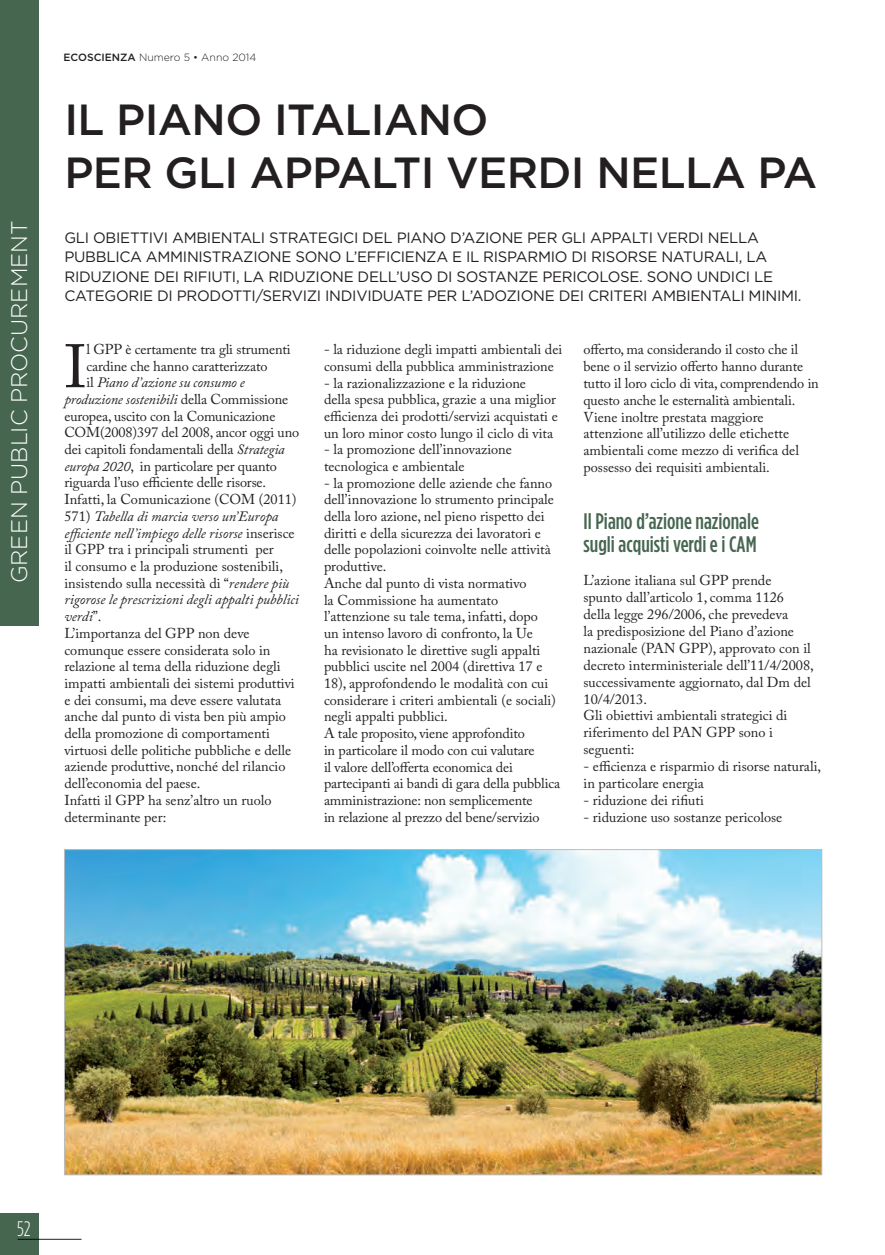
<style>
.page{position:relative;width:885px;height:1255px;background:#fff}
.page>*{position:absolute;margin:0;border:0;box-sizing:border-box;transform-origin:0 0}
.t1{font:60.6px "Adobe Caslon Pro";color:#231f20}
.t2{font:500 43.5px/52.5px "Gotham HTF";letter-spacing:-.015em;color:#231f20}
.t3{font:500 condensed 22.5px/22.8px "Gotham HTF";color:#476650}
.t4{font:300 22.5px "Gotham HTF";color:#fff}
.t5{font:300 condensed 21px "Gotham HTF";color:#fff}
.t6{font:15px/19.5px "Gotham HTF";letter-spacing:-.02em;color:#231f20}
.t7{font:14.25px/16.6px "Adobe Caslon Pro";color:#231f20}
.t8{font:italic 14.25px "Adobe Caslon Pro";color:#231f20}
.t9{font:300 10.5px "Gotham HTF";color:#231f20}
.s1{font-weight:500}
.s2{font-style:normal}
.s3{font-style:italic}
</style>
<div class="page">
<div style="left:0;top:1212px;width:39px;height:42px;background:#476650"></div>
<hr style="left:18px;top:1238px;width:63px;height:1px;background:#231f20">
<div style="left:0;top:0;width:39px;height:626px;background:#476650"></div>
<img style="left:66px;top:851px;width:753px;height:321px">
<h3 class="t4" style="left:7px;top:583px;width:364px;rotate:-90deg">GREEN PUBLIC PROCUREMENT</h3>
<p class="t9" style="left:64px;top:52px;width:194px"><span class="s1">ECOSCIENZA</span> Numero 5 • Anno 2014</p>
<h2 class="t2" style="left:64px;top:92px;width:754px">IL PIANO ITALIANO<br>PER GLI APPALTI VERDI NELLA PA</h2>
<p class="t6" style="left:64px;top:227px;width:738px">GLI OBIETTIVI AMBIENTALI STRATEGICI DEL PIANO D’AZIONE PER GLI APPALTI VERDI NELLA PUBBLICA AMMINISTRAZIONE SONO L’EFFICIENZA E IL RISPARMIO DI RISORSE NATURALI, LA RIDUZIONE DEI RIFIUTI, LA RIDUZIONE DELL’USO DI SOSTANZE PERICOLOSE. SONO UNDICI LE CATEGORIE DI PRODOTTI/SERVIZI INDIVIDUATE PER L’ADOZIONE DEI CRITERI AMBIENTALI MINIMI.</p>
<h1 class="t1" style="left:64px;top:331px;width:24px">I</h1>
<p class="t7" style="left:86px;top:341px;width:206px">l GPP è certamente tra gli strumenti</p>
<p class="t7" style="left:86px;top:357px;width:183px">cardine che hanno caratterizzato</p>
<p class="t8" style="left:86px;top:374px;width:160px"><span class="s2">il</span> Piano d’azione su consumo e</p>
<p class="t8" style="left:64px;top:390px;width:225px">produzione sostenibili <span class="s2">della Commissione</span></p>
<p class="t7" style="left:64px;top:407px;width:212px">europea, uscito con la Comunicazione</p>
<p class="t7" style="left:64px;top:424px;width:236px">COM(2008)397 del 2008, ancor oggi uno</p>
<p class="t7" style="left:64px;top:441px;width:222px">dei capitoli fondamentali della <span class="s3">Strategia</span></p>
<p class="t7" style="left:64px;top:457px;width:214px"><span class="s3">europa 2020</span>, in particolare per quanto</p>
<p class="t7" style="left:64px;top:474px;width:203px">riguarda l’uso efficiente delle risorse.</p>
<p class="t7" style="left:64px;top:491px;width:234px">Infatti, la Comunicazione (COM (2011)</p>
<p class="t8" style="left:64px;top:507px;width:215px"><span class="s2">571)</span> Tabella di marcia verso un’Europa</p>
<p class="t8" style="left:64px;top:524px;width:232px">efficiente nell’impiego delle risorse <span class="s2">inserisce</span></p>
<p class="t7" style="left:64px;top:541px;width:211px">il GPP tra i principali strumenti per</p>
<p class="t7" style="left:64px;top:557px;width:220px">il consumo e la produzione sostenibili,</p>
<p class="t7" style="left:64px;top:574px;width:226px">insistendo sulla necessità di “<span class="s3">rendere più</span></p>
<p class="t8" style="left:64px;top:591px;width:236px">rigorose le prescrizioni degli appalti pubblici</p>
<p class="t8" style="left:64px;top:608px;width:39px">verdi<span class="s2">”.</span></p>
<p class="t7" style="left:64px;top:624px;width:187px">L’importanza del GPP non deve</p>
<p class="t7" style="left:64px;top:641px;width:207px">comunque essere considerata solo in</p>
<p class="t7" style="left:64px;top:658px;width:218px">relazione al tema della riduzione degli</p>
<p class="t7" style="left:64px;top:674px;width:232px">impatti ambientali dei sistemi produttivi</p>
<p class="t7" style="left:64px;top:691px;width:218px">e dei consumi, ma deve essere valutata</p>
<p class="t7" style="left:64px;top:708px;width:223px">anche dal punto di vista ben più ampio</p>
<p class="t7" style="left:64px;top:724px;width:207px">della promozione di comportamenti</p>
<p class="t7" style="left:64px;top:741px;width:228px">virtuosi delle politiche pubbliche e delle</p>
<p class="t7" style="left:64px;top:758px;width:222px">aziende produttive, nonché del rilancio</p>
<p class="t7" style="left:64px;top:775px;width:137px">dell’economia del paese.</p>
<p class="t7" style="left:64px;top:791px;width:209px">Infatti il GPP ha senz’altro un ruolo</p>
<p class="t7" style="left:64px;top:808px;width:103px">determinante per:</p>
<p class="t7" style="left:324px;top:341px;width:240px">- la riduzione degli impatti ambientali dei consumi della pubblica amministrazione</p>
<p class="t7" style="left:324px;top:374px;width:235px">- la razionalizzazione e la riduzione<br>della spesa pubblica, grazie a una miglior efficienza dei prodotti/servizi acquistati e un loro minor costo lungo il ciclo di vita</p>
<p class="t7" style="left:324px;top:441px;width:189px">- la promozione dell’innovazione tecnologica e ambientale</p>
<p class="t7" style="left:324px;top:474px;width:238px">- la promozione delle aziende che fanno dell’innovazione lo strumento principale della loro azione, nel pieno rispetto dei diritti e della sicurezza dei lavoratori e delle popolazioni coinvolte nelle attività produttive.<br>Anche dal punto di vista normativo<br>la Commissione ha aumentato l’attenzione su tale tema, infatti, dopo<br>un intenso lavoro di confronto, la Ue<br>ha revisionato le direttive sugli appalti pubblici uscite nel 2004 (direttiva 17 e 18), approfondendo le modalità con cui considerare i criteri ambientali (e sociali) negli appalti pubblici.<br>A tale proposito, viene approfondito<br>in particolare il modo con cui valutare<br>il valore dell’offerta economica dei partecipanti ai bandi di gara della pubblica amministrazione: non semplicemente<br>in relazione al prezzo del bene/servizio</p>
<p class="t7" style="left:583px;top:341px;width:237px">offerto, ma considerando il costo che il bene o il servizio offerto hanno durante tutto il loro ciclo di vita, comprendendo in questo anche le esternalità ambientali.<br>Viene inoltre prestata maggiore attenzione all’utilizzo delle etichette ambientali come mezzo di verifica del possesso dei requisiti ambientali.</p>
<h3 class="t3" style="left:583px;top:509px;width:177px">Il Piano d’azione nazionale sugli acquisti verdi e i CAM</h3>
<p class="t7" style="left:583px;top:572px;width:232px">L’azione italiana sul GPP prende spunto dall’articolo 1, comma 1126 della legge 296/2006, che prevedeva<br>la predisposizione del Piano d’azione nazionale (PAN GPP), approvato con il decreto interministeriale dell’11/4/2008, successivamente aggiornato, dal Dm del<br>10/4/2013.<br>Gli obiettivi ambientali strategici di riferimento del PAN GPP sono i seguenti:</p>
<p class="t7" style="left:583px;top:757px;width:239px">- efficienza e risparmio di risorse naturali, in particolare energia</p>
<p class="t7" style="left:583px;top:791px;width:122px">- riduzione dei rifiuti</p>
<p class="t7" style="left:583px;top:808px;width:200px">- riduzione uso sostanze pericolose</p>
<h3 class="t5" style="left:17px;top:1217px;width:15px">52</h3>
</div>
